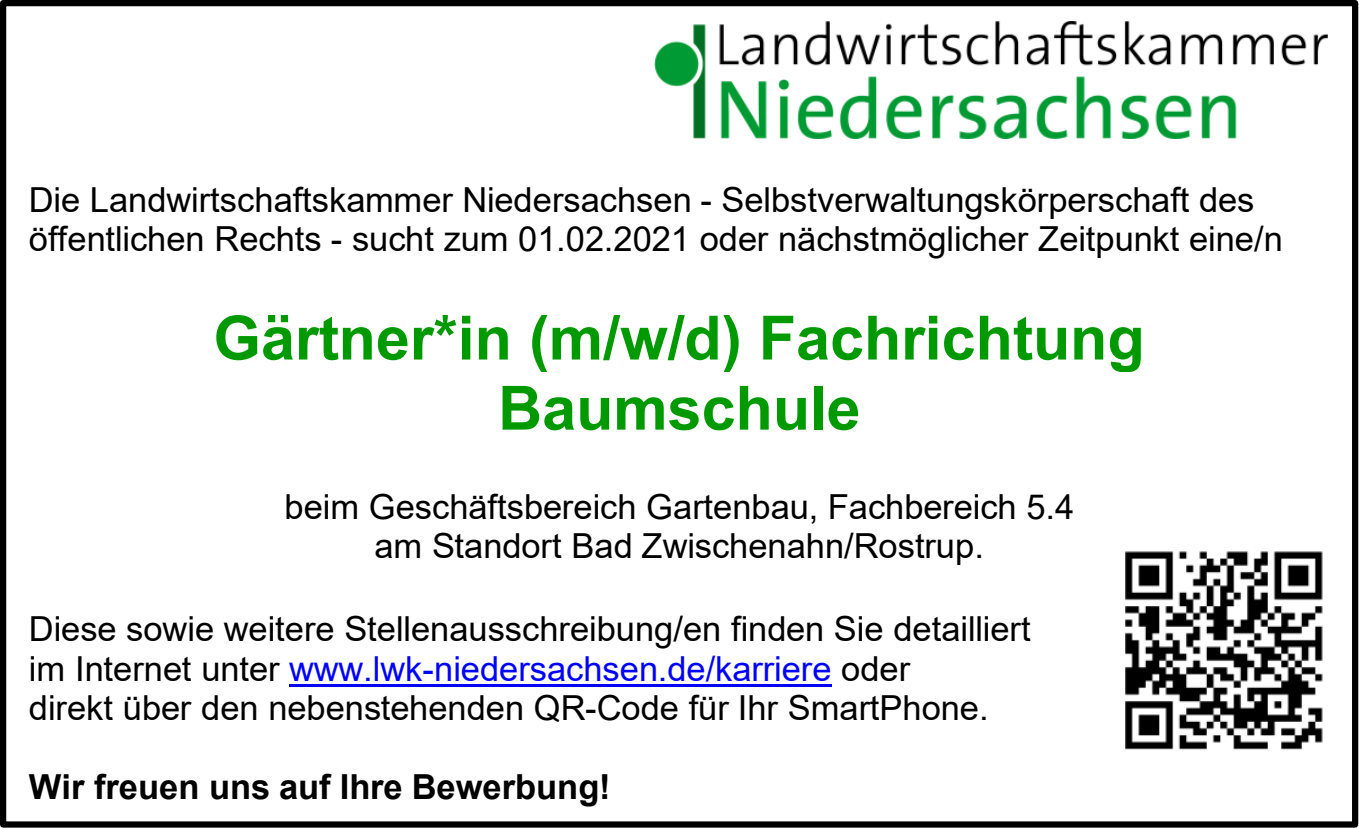
<style>
.page{position:relative;width:1359px;height:828px;background:#fff}
.page>*{position:absolute;margin:0;border:0;box-sizing:border-box;transform-origin:0 0}
.t1{font:700 61.1px/70.1px "Arial";color:#090;text-align:center}
.t2{font:34.5px/39.6px "Arial";color:#000}
.t3{font:700 34.5px "Arial";color:#000}
.s1{color:#00f}
</style>
<div class="page">
<div style="left:0;top:0;width:1358px;height:828px;background:#fff;border:6px solid #000"></div>
<hr style="left:289px;top:685px;width:543px;height:2px;background:#00f">
<img style="left:655px;top:21px;width:673px;height:118px">
<img style="left:1125px;top:551px;width:198px;height:199px">
<p class="t2" style="left:29px;top:183px;width:1256px">Die Landwirtschaftskammer Niedersachsen - Selbstverwaltungskörperschaft des öffentlichen Rechts - sucht zum 01.02.2021 oder nächstmöglicher Zeitpunkt eine/n</p>
<h1 class="t1" style="left:213px;top:309px;width:933px">Gärtner*in (m/w/d) Fachrichtung<br>Baumschule</h1>
<p class="t2" style="left:285px;top:490px;width:791px;text-align:center">beim Geschäftsbereich Gartenbau, Fachbereich 5.4 am Standort Bad Zwischenahn/Rostrup.</p>
<p class="t2" style="left:29px;top:612px;width:1003px">Diese sowie weitere Stellenausschreibung/en finden Sie detailliert im Internet unter <span class="s1">www.lwk-niedersachsen.de/karriere</span> oder<br>direkt über den nebenstehenden QR-Code für Ihr SmartPhone.</p>
<p class="t3" style="left:29px;top:774px;width:583px">Wir freuen uns auf Ihre Bewerbung!</p>
</div>
